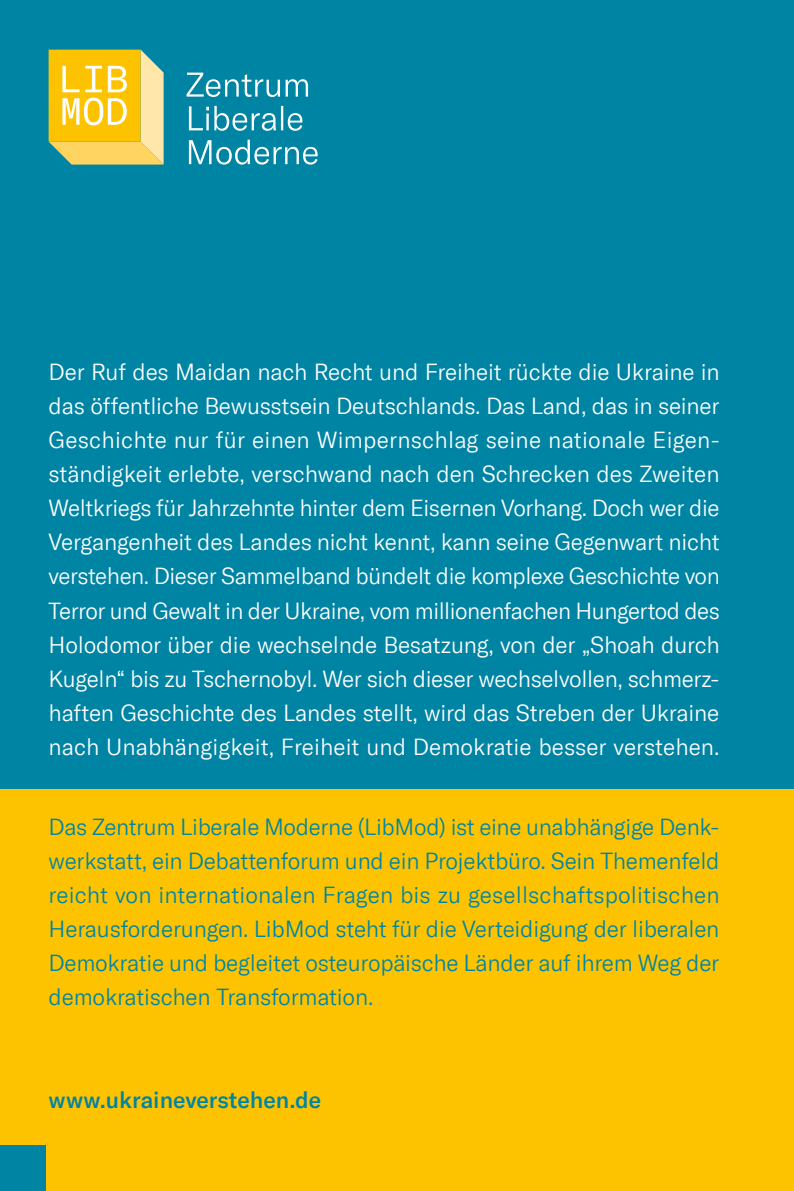
<style>
.page{position:relative;width:794px;height:1191px;background:#fff}
.page>*{position:absolute;margin:0;border:0;box-sizing:border-box;transform-origin:0 0}
.t1{font:300 22.75px/34.1px "GT America";letter-spacing:.005em;color:#fff;text-align:justify}
.t2{font:300 22.75px/34.1px "GT America";letter-spacing:-.01em;color:#0084a4;text-align:justify}
.t3{font:500 22.75px "GT America";color:#0084a4}
</style>
<div class="page">
<div style="left:0;top:0;width:794px;height:789px;background:#0084a4"></div>
<div style="left:0;top:789px;width:794px;height:402px;background:#fdc300"></div>
<svg style="left:49px;top:50px;width:115px;height:115px"></svg>
<svg style="left:189px;top:140px;width:129px;height:25px"></svg>
<svg style="left:189px;top:106px;width:113px;height:25px"></svg>
<svg style="left:187px;top:73px;width:121px;height:24px"></svg>
<div style="left:0;top:1145px;width:45px;height:46px;background:#0084a4"></div>
<p class="t1" style="left:49px;top:353px;width:673px">Der Ruf des Maidan nach Recht und Freiheit rückte die Ukraine in das öffentliche Bewusstsein Deutschlands. Das Land, das in seiner Geschichte nur für einen Wimpernschlag seine nationale Eigen&shy;ständigkeit erlebte, verschwand nach den Schrecken des Zweiten Weltkriegs für Jahrzehnte hinter dem Eisernen Vorhang. Doch wer die Vergangenheit des Landes nicht kennt, kann seine Gegenwart nicht verstehen. Dieser Sammelband bündelt die komplexe Geschichte von Terror und Gewalt in der Ukraine, vom millionenfachen Hungertod des Holodomor über die wechselnde Besatzung, von der „Shoah durch Kugeln“ bis zu Tschernobyl. Wer sich dieser wechselvollen, schmerz&shy;haften Geschichte des Landes stellt, wird das Streben der Ukraine nach Unabhängigkeit, Freiheit und Demokratie besser verstehen.</p>
<p class="t2" style="left:49px;top:808px;width:672px">Das Zentrum Liberale Moderne (LibMod) ist eine unabhängige Denk&shy;werkstatt, ein Debattenforum und ein Projektbüro. Sein Themenfeld reicht von internationalen Fragen bis zu gesellschaftspolitischen Herausforderungen. LibMod steht für die Verteidigung der liberalen Demokratie und begleitet osteuropäische Länder auf ihrem Weg der demokratischen Transformation.</p>
<p class="t3" style="left:49px;top:1085px;width:274px">www.ukraineverstehen.de</p>
</div>
